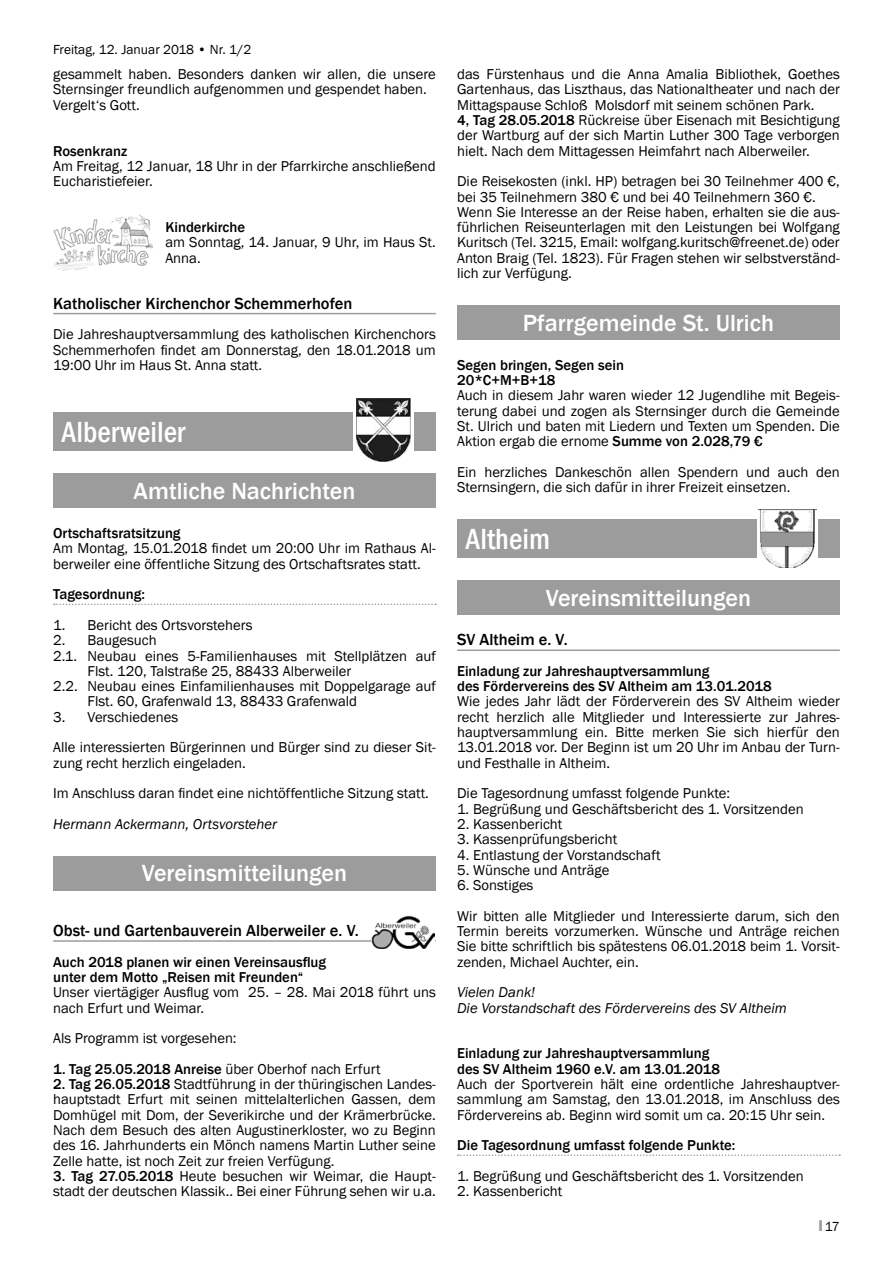
<style>
.page{position:relative;width:893px;height:1263px;background:#fff}
.page>*{position:absolute;margin:0;border:0;box-sizing:border-box;transform-origin:0 0}
.t1{font:500 condensed 30px "Franklin Gothic";color:#fff}
.t2{font:500 24px "Franklin Gothic";color:#fff}
.t3{font:500 16.5px "Franklin Gothic";color:#000}
.t4{font:14.7px/15.3px "Franklin Gothic";color:#000}
.t5{font:500 14.7px/15.3px "Franklin Gothic";color:#000}
.t6{font:italic 14.7px/15.3px "Franklin Gothic";color:#000}
.t7{font:13.5px "Franklin Gothic";color:#000}
.s1{font-weight:400}
.s2{font-weight:500}
.s3{font-family:"Impact";color:#9c9c9d}
</style>
<div class="page">
<hr style="left:457px;top:649px;width:383px;height:2px;background:#9c9c9d">
<svg style="left:458px;top:1154px;width:382px;height:2px"></svg>
<div style="left:457px;top:305px;width:383px;height:34px;background:#9c9c9d"></div>
<div style="left:457px;top:519px;width:383px;height:38px;background:#9c9c9d"></div>
<div style="left:757px;top:506px;width:61px;height:63px;background:linear-gradient(to right,#fff,#fff)"></div>
<img style="left:759px;top:510px;width:57px;height:57px">
<div style="left:457px;top:581px;width:383px;height:34px;background:#9c9c9d"></div>
<hr style="left:53px;top:313px;width:383px;height:1px;background:#9c9c9d">
<svg style="left:54px;top:604px;width:382px;height:1px"></svg>
<hr style="left:53px;top:940px;width:383px;height:2px;background:#9c9c9d">
<img style="left:53px;top:215px;width:100px;height:56px">
<div style="left:53px;top:412px;width:383px;height:38px;background:#9c9c9d"></div>
<svg style="left:354px;top:399px;width:60px;height:51px"></svg>
<img style="left:357px;top:399px;width:53px;height:63px">
<div style="left:53px;top:473px;width:383px;height:34px;background:#9c9c9d"></div>
<div style="left:53px;top:856px;width:383px;height:34px;background:#9c9c9d"></div>
<img style="left:371px;top:915px;width:63px;height:33px">
<p class="t7" style="left:53px;top:41px;width:200px">Freitag, 12. Januar 2018 • Nr. 1/2</p>
<p class="t4" style="left:53px;top:67px;width:384px">gesammelt haben. Besonders danken wir allen, die unsere<br>Sternsinger freundlich aufgenommen und gespendet haben.<br>Vergelt‘s Gott.</p>
<p class="t5" style="left:53px;top:143px;width:76px">Rosenkranz</p>
<p class="t4" style="left:53px;top:159px;width:384px">Am Freitag, 12 Januar, 18 Uhr in der Pfarrkirche anschließend<br>Eucharistiefeier.</p>
<p class="t5" style="left:165px;top:220px;width:81px">Kinderkirche</p>
<p class="t4" style="left:165px;top:235px;width:272px">am Sonntag, 14. Januar, 9 Uhr, im Haus St.<br>Anna.</p>
<p class="t3" style="left:53px;top:293px;width:301px">Katholischer Kirchenchor Schemmerhofen</p>
<p class="t4" style="left:53px;top:327px;width:384px;text-align:justify">Die Jahreshauptversammlung des katholischen Kirchenchors Schemmerhofen findet am Donnerstag, den 18.01.2018 um 19:00 Uhr im Haus St. Anna statt.</p>
<h1 class="t1" style="left:62px;top:412px;width:125px">Alberweiler</h1>
<h2 class="t2" style="left:134px;top:476px;width:223px">Amtliche Nachrichten</h2>
<p class="t5" style="left:53px;top:526px;width:129px">Ortschaftsratsitzung</p>
<p class="t4" style="left:53px;top:541px;width:384px">Am Montag, 15.01.2018 findet um 20:00 Uhr im Rathaus Al&shy;berweiler eine öffentliche Sitzung des Ortschaftsrates statt.</p>
<p class="t5" style="left:53px;top:587px;width:93px">Tagesordnung:</p>
<p class="t4" style="left:53px;top:618px;width:201px">1. Bericht des Ortsvorstehers</p>
<p class="t4" style="left:53px;top:633px;width:105px">2. Baugesuch</p>
<p class="t4" style="left:53px;top:648px;width:384px">2.1. Neubau eines 5-Familienhauses mit Stellplätzen auf</p>
<p class="t4" style="left:88px;top:664px;width:265px">Flst. 120, Talstraße 25, 88433 Alberweiler</p>
<p class="t4" style="left:53px;top:679px;width:384px">2.2. Neubau eines Einfamilienhauses mit Doppelgarage auf</p>
<p class="t4" style="left:88px;top:694px;width:271px">Flst. 60, Grafenwald 13, 88433 Grafenwald</p>
<p class="t4" style="left:53px;top:702px;width:384px;line-height:30.6px">3. Verschiedenes<br>Alle interessierten Bürgerinnen und Bürger sind zu dieser Sit-</p>
<p class="t4" style="left:53px;top:748px;width:377px;line-height:30.6px">zung recht herzlich eingeladen.<br>Im Anschluss daran findet eine nichtöffentliche Sitzung statt.</p>
<p class="t6" style="left:53px;top:817px;width:226px">Hermann Ackermann, Ortsvorsteher</p>
<h2 class="t2" style="left:142px;top:859px;width:207px">Vereinsmitteilungen</h2>
<p class="t3" style="left:53px;top:920px;width:307px">Obst- und Gartenbauverein Alberweiler e. V.</p>
<p class="t5" style="left:53px;top:954px;width:275px">Auch 2018 planen wir einen Vereinsausflug unter dem Motto „Reisen mit Freunden“</p>
<p class="t4" style="left:53px;top:985px;width:384px">Unser viertägiger Ausflug vom 25. – 28. Mai 2018 führt uns nach Erfurt und Weimar.</p>
<p class="t4" style="left:53px;top:1031px;width:185px">Als Programm ist vorgesehen:</p>
<p class="t5" style="left:53px;top:1061px;width:329px">1. Tag 25.05.2018 Anreise <span class="s1">über Oberhof nach Erfurt</span></p>
<p class="t4" style="left:53px;top:1077px;width:384px;text-align:justify"><span class="s2">2. Tag 26.05.2018</span> Stadtführung in der thüringischen Landes&shy;hauptstadt Erfurt mit seinen mittelalterlichen Gassen, dem Domhügel mit Dom, der Severikirche und der Krämerbrücke.<br>Nach dem Besuch des alten Augustinerkloster, wo zu Beginn des 16. Jahrhunderts ein Mönch namens Martin Luther seine Zelle hatte, ist noch Zeit zur freien Verfügung.</p>
<p class="t4" style="left:53px;top:1168px;width:384px"><span class="s2">3. Tag 27.05.2018</span> Heute besuchen wir Weimar, die Haupt&shy;stadt der deutschen Klassik.. Bei einer Führung sehen wir u.a.</p>
<p class="t4" style="left:457px;top:67px;width:384px">das Fürstenhaus und die Anna Amalia Bibliothek, Goethes Gartenhaus, das Liszthaus, das Nationaltheater und nach der Mittagspause Schloß Molsdorf mit seinem schönen Park.<br><span class="s2">4, Tag 28.05.2018</span> Rückreise über Eisenach mit Besichtigung der Wartburg auf der sich Martin Luther 300 Tage verborgen hielt. Nach dem Mittagessen Heimfahrt nach Alberweiler.</p>
<p class="t4" style="left:457px;top:174px;width:384px">Die Reisekosten (inkl. HP) betragen bei 30 Teilnehmer 400 €, bei 35 Teilnehmern 380 € und bei 40 Teilnehmern 360 €.<br>Wenn Sie Interesse an der Reise haben, erhalten sie die aus&shy;führlichen Reiseunterlagen mit den Leistungen bei Wolfgang Kuritsch (Tel. 3215, Email: wolfgang.kuritsch@freenet.de) oder Anton Braig (Tel. 1823). Für Fragen stehen wir selbstverständ&shy;lich zur Verfügung.</p>
<h2 class="t2" style="left:523px;top:308px;width:253px">Pfarrgemeinde St. Ulrich</h2>
<p class="t5" style="left:457px;top:357px;width:168px">Segen bringen, Segen sein<br>20*C+M+B+18</p>
<p class="t4" style="left:457px;top:388px;width:384px;text-align:justify">Auch in diesem Jahr waren wieder 12 Jugendlihe mit Begeis&shy;terung dabei und zogen als Sternsinger durch die Gemeinde St. Ulrich und baten mit Liedern und Texten um Spenden. Die Aktion ergab die ernome <span class="s2">Summe von 2.028,79 €</span></p>
<p class="t4" style="left:457px;top:465px;width:384px">Ein herzliches Dankeschön allen Spendern und auch den<br>Sternsingern, die sich dafür in ihrer Freizeit einsetzen.</p>
<h1 class="t1" style="left:466px;top:519px;width:86px">Altheim</h1>
<h2 class="t2" style="left:546px;top:583px;width:207px">Vereinsmitteilungen</h2>
<p class="t3" style="left:457px;top:629px;width:112px">SV Altheim e. V.</p>
<p class="t5" style="left:457px;top:663px;width:316px">Einladung zur Jahreshauptversammlung<br>des Fördervereins des SV Altheim am 13.01.2018</p>
<p class="t4" style="left:457px;top:694px;width:384px;text-align:justify">Wie jedes Jahr lädt der Förderverein des SV Altheim wieder recht herzlich alle Mitglieder und Interessierte zur Jahres&shy;hauptversammlung ein. Bitte merken Sie sich hierfür den 13.01.2018 vor. Der Beginn ist um 20 Uhr im Anbau der Turn&shy;und Festhalle in Altheim.</p>
<p class="t4" style="left:457px;top:786px;width:274px">Die Tagesordnung umfasst folgende Punkte:</p>
<p class="t4" style="left:457px;top:801px;width:348px">1. Begrüßung und Geschäftsbericht des 1. Vorsitzenden</p>
<p class="t4" style="left:457px;top:817px;width:107px">2. Kassenbericht</p>
<p class="t4" style="left:457px;top:832px;width:162px">3. Kassenprüfungsbericht</p>
<p class="t4" style="left:457px;top:847px;width:205px">4. Entlastung der Vorstandschaft</p>
<p class="t4" style="left:457px;top:862px;width:154px">5. Wünsche und Anträge</p>
<p class="t4" style="left:457px;top:870px;width:384px;line-height:30.6px">6. Sonstiges<br>Wir bitten alle Mitglieder und Interessierte darum, sich den</p>
<p class="t4" style="left:457px;top:924px;width:384px;text-align:justify">Termin bereits vorzumerken. Wünsche und Anträge reichen Sie bitte schriftlich bis spätestens 06.01.2018 beim 1. Vorsit&shy;zenden, Michael Auchter, ein.</p>
<p class="t6" style="left:457px;top:985px;width:331px">Vielen Dank!<br>Die Vorstandschaft des Fördervereins des SV Altheim</p>
<p class="t5" style="left:457px;top:1046px;width:264px">Einladung zur Jahreshauptversammlung des SV Altheim 1960 e.V. am 13.01.2018</p>
<p class="t4" style="left:457px;top:1077px;width:384px;text-align:justify">Auch der Sportverein hält eine ordentliche Jahreshauptver&shy;sammlung am Samstag, den 13.01.2018, im Anschluss des Fördervereins ab. Beginn wird somit um ca. 20:15 Uhr sein.</p>
<p class="t5" style="left:457px;top:1138px;width:280px">Die Tagesordnung umfasst folgende Punkte:</p>
<p class="t4" style="left:457px;top:1168px;width:348px">1. Begrüßung und Geschäftsbericht des 1. Vorsitzenden</p>
<p class="t4" style="left:457px;top:1184px;width:107px">2. Kassenbericht</p>
<p class="t7" style="left:819px;top:1218px;width:23px"><span class="s3">I</span> 17</p>
</div>
